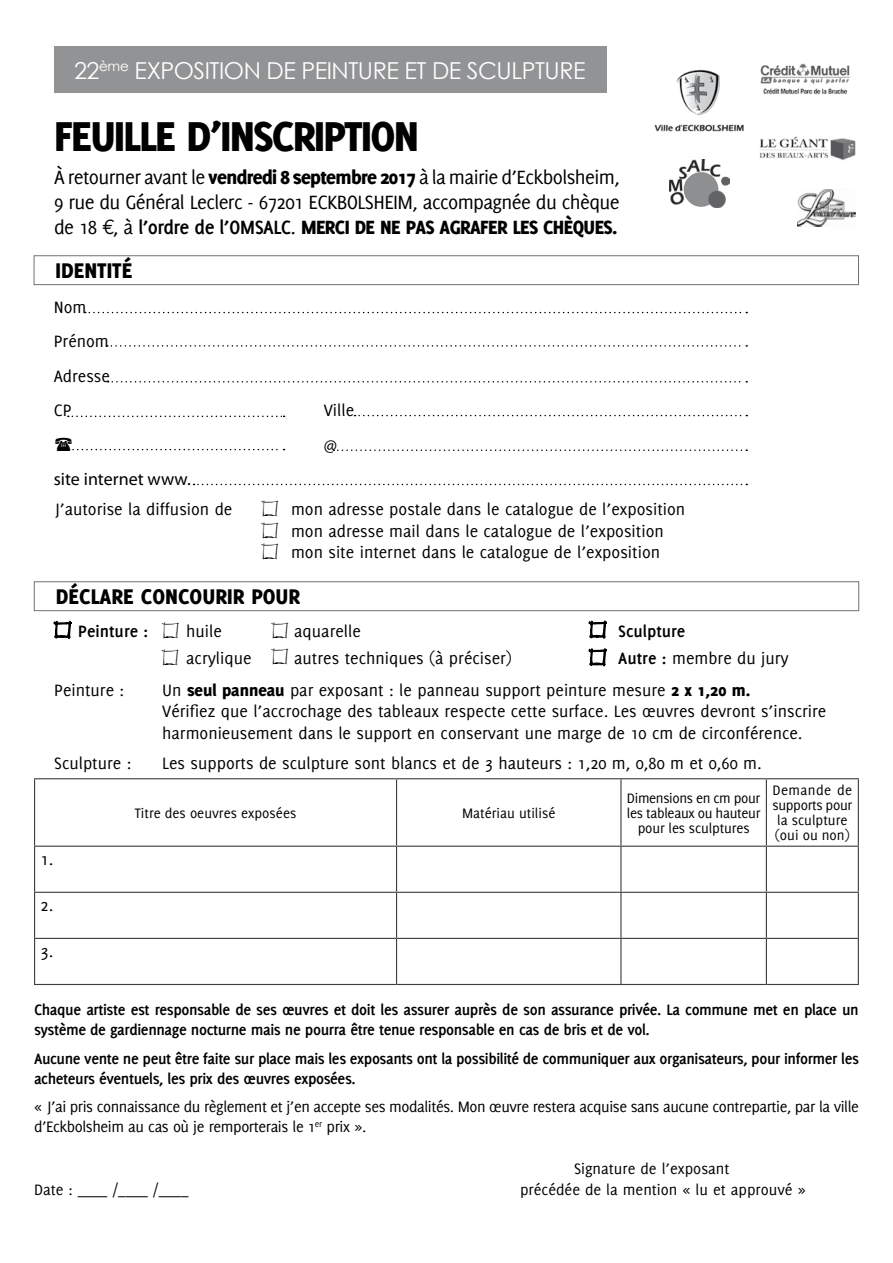
<style>
.page{position:relative;width:893px;height:1263px;background:#fff}
.page>*{position:absolute;margin:0;border:0;box-sizing:border-box;transform-origin:0 0}
.t1{font:800 45.75px "Delicious";letter-spacing:-.035em;color:#000}
.t2{font:32.25px/27px "Journal";color:#000;scale:.68 1}
.t3{font:23.4px "Century Gothic";letter-spacing:-.02em;color:#fff}
.t4{font:800 23.25px "Delicious";color:#000}
.t5{font:21px/25.2px "Delicious";letter-spacing:-.03em;color:#000;text-align:justify}
.t6{font:800 21px "Delicious";letter-spacing:-.03em;color:#000}
.t7{font:18px/21.6px "Delicious";color:#000}
.t8{font:700 18px "Delicious";color:#000}
.t9{font:18px "Myriad Pro";color:#000}
.t10{font:700 16.5px/19.8px "Delicious";letter-spacing:-.025em;color:#000}
.t11{font:16.5px/19.8px "Delicious";letter-spacing:-.025em;color:#000}
.t12{font:16.5px "Delicious";color:#000}
.t13{font:15px/15px "Delicious";letter-spacing:-.01em;color:#000;text-align:center}
.s1{font-weight:800}
.s2{font-weight:700}
</style>
<div class="page">
<hr style="left:34px;top:778px;width:363px;height:1px;background:#3e3e40">
<hr style="left:34px;top:779px;width:1px;height:67px;background:#3e3e40">
<hr style="left:397px;top:778px;width:224px;height:1px;background:#3e3e40">
<hr style="left:396px;top:779px;width:1px;height:67px;background:#3e3e40">
<hr style="left:621px;top:778px;width:145px;height:1px;background:#3e3e40">
<hr style="left:620px;top:779px;width:1px;height:67px;background:#3e3e40">
<hr style="left:766px;top:778px;width:93px;height:1px;background:#3e3e40">
<hr style="left:766px;top:779px;width:1px;height:67px;background:#3e3e40">
<hr style="left:858px;top:779px;width:1px;height:67px;background:#3e3e40">
<hr style="left:34px;top:846px;width:363px;height:1px;background:#3e3e40">
<hr style="left:34px;top:847px;width:1px;height:45px;background:#3e3e40">
<hr style="left:397px;top:846px;width:224px;height:1px;background:#3e3e40">
<hr style="left:396px;top:847px;width:1px;height:45px;background:#3e3e40">
<hr style="left:621px;top:846px;width:145px;height:1px;background:#3e3e40">
<hr style="left:620px;top:847px;width:1px;height:45px;background:#3e3e40">
<hr style="left:766px;top:846px;width:93px;height:1px;background:#3e3e40">
<hr style="left:766px;top:847px;width:1px;height:45px;background:#3e3e40">
<hr style="left:858px;top:847px;width:1px;height:45px;background:#3e3e40">
<hr style="left:34px;top:892px;width:363px;height:1px;background:#3e3e40">
<hr style="left:34px;top:893px;width:1px;height:45px;background:#3e3e40">
<hr style="left:397px;top:892px;width:224px;height:1px;background:#3e3e40">
<hr style="left:396px;top:893px;width:1px;height:45px;background:#3e3e40">
<hr style="left:621px;top:892px;width:145px;height:1px;background:#3e3e40">
<hr style="left:620px;top:893px;width:1px;height:45px;background:#3e3e40">
<hr style="left:766px;top:892px;width:93px;height:1px;background:#3e3e40">
<hr style="left:766px;top:893px;width:1px;height:45px;background:#3e3e40">
<hr style="left:858px;top:893px;width:1px;height:45px;background:#3e3e40">
<hr style="left:34px;top:938px;width:363px;height:1px;background:#3e3e40">
<hr style="left:34px;top:939px;width:1px;height:45px;background:#3e3e40">
<hr style="left:397px;top:938px;width:224px;height:1px;background:#3e3e40">
<hr style="left:396px;top:939px;width:1px;height:45px;background:#3e3e40">
<hr style="left:621px;top:938px;width:145px;height:1px;background:#3e3e40">
<hr style="left:620px;top:939px;width:1px;height:45px;background:#3e3e40">
<hr style="left:766px;top:938px;width:93px;height:1px;background:#3e3e40">
<hr style="left:766px;top:939px;width:1px;height:45px;background:#3e3e40">
<hr style="left:858px;top:939px;width:1px;height:45px;background:#3e3e40">
<hr style="left:34px;top:984px;width:363px;height:1px;background:#3e3e40">
<hr style="left:397px;top:984px;width:224px;height:1px;background:#3e3e40">
<hr style="left:621px;top:984px;width:145px;height:1px;background:#3e3e40">
<hr style="left:766px;top:984px;width:93px;height:1px;background:#3e3e40">
<svg style="left:53px;top:611px;width:24px;height:28px"></svg>
<div style="left:34px;top:581px;width:825px;height:30px;border:1px solid #707173"></div>
<div style="left:54px;top:46px;width:553px;height:47px;background:#929395"></div>
<svg style="left:85px;top:312px;width:662px;height:1px"></svg>
<svg style="left:107px;top:345px;width:640px;height:2px"></svg>
<svg style="left:108px;top:381px;width:639px;height:1px"></svg>
<svg style="left:68px;top:416px;width:217px;height:1px"></svg>
<div style="left:34px;top:255px;width:825px;height:30px;border:1px solid #707173"></div>
<svg style="left:355px;top:415px;width:392px;height:1px"></svg>
<svg style="left:333px;top:449px;width:414px;height:2px"></svg>
<img style="left:654px;top:70px;width:90px;height:62px">
<img style="left:669px;top:159px;width:61px;height:49px">
<img style="left:760px;top:63px;width:90px;height:32px">
<img style="left:759px;top:136px;width:97px;height:24px">
<svg style="left:194px;top:484px;width:553px;height:1px"></svg>
<svg style="left:588px;top:609px;width:24px;height:58px"></svg>
<img style="left:797px;top:190px;width:59px;height:36px">
<svg style="left:67px;top:448px;width:219px;height:3px"></svg>
<p class="t3" style="left:74px;top:54px;width:513px">22<sup>ÈME</sup> EXPOSITION DE PEINTURE ET DE SCULPTURE</p>
<h1 class="t1" style="left:54px;top:109px;width:367px">FEUILLE D’INSCRIPTION</h1>
<p class="t5" style="left:54px;top:164px;width:567px">À retourner avant le <span class="s1">vendredi 8 septembre 2017</span> à la mairie d’Eckbolsheim, 9 rue du Général Leclerc - 67201 ECKBOLSHEIM, accompagnée du chèque de 18 ¤, à <span class="s2">l’ordre de l’OMSALC</span>. <span class="s1">Merci</span></p>
<p class="t6" style="left:355px;top:215px;width:264px">de ne pas agrafer les chèques.</p>
<p class="t4" style="left:56px;top:257px;width:78px">IDENTITÉ</p>
<p class="t7" style="left:54px;top:289px;width:58px;line-height:34.5px">Nom<br>Prénom<br>Adresse<br>CP</p>
<p class="t9" style="left:54px;top:468px;width:138px">site internet www.</p>
<p class="t7" style="left:324px;top:399px;width:32px">Ville</p>
<p class="t9" style="left:324px;top:434px;width:15px">@</p>
<h2 class="t2" style="left:261px;top:494px;width:28px">º</h2>
<h2 class="t2" style="left:261px;top:515px;width:28px">º</h2>
<p class="t7" style="left:55px;top:498px;width:178px">J’autorise la diffusion de</p>
<p class="t7" style="left:291px;top:498px;width:396px">mon adresse postale dans le catalogue de l’exposition mon adresse mail dans le catalogue de l’exposition mon site internet dans le catalogue de l’exposition</p>
<h2 class="t2" style="left:261px;top:537px;width:28px">º</h2>
<p class="t4" style="left:56px;top:583px;width:246px">DÉCLARE CONCOURIR POUR</p>
<h2 class="t2" style="left:271px;top:615px;width:28px">º</h2>
<h2 class="t2" style="left:162px;top:615px;width:28px">º º</h2>
<p class="t8" style="left:78px;top:621px;width:72px">Peinture :</p>
<p class="t7" style="left:186px;top:620px;width:37px">huile</p>
<p class="t7" style="left:294px;top:620px;width:68px">aquarelle</p>
<p class="t8" style="left:618px;top:621px;width:69px">Sculpture</p>
<p class="t7" style="left:186px;top:647px;width:67px">acrylique</p>
<p class="t7" style="left:294px;top:647px;width:219px">autres techniques (à préciser)</p>
<p class="t7" style="left:618px;top:647px;width:172px"><span class="s2">Autre :</span> membre du jury</p>
<h2 class="t2" style="left:271px;top:641px;width:28px">º</h2>
<p class="t7" style="left:54px;top:679px;width:72px">Peinture :</p>
<p class="t7" style="left:162px;top:679px;width:666px">Un <span class="s1">seul panneau</span> par exposant : le panneau support peinture mesure <span class="s1">2 x 1,20 m.<br></span>Vérifiez que l’accrochage des tableaux respecte cette surface. Les œuvres devront s’inscrire harmonieusement dans le support en conservant une marge de 10 cm de circonférence.</p>
<p class="t7" style="left:54px;top:752px;width:79px">Sculpture :</p>
<p class="t7" style="left:162px;top:752px;width:601px">Les supports de sculpture sont blancs et de 3 hauteurs : 1,20 m, 0,80 m et 0,60 m.</p>
<p class="t7" style="left:41px;top:848px;width:14px">1.</p>
<p class="t7" style="left:41px;top:894px;width:14px">2.</p>
<p class="t7" style="left:41px;top:940px;width:14px">3.</p>
<p class="t13" style="left:135px;top:805px;width:163px">Titre des oeuvres exposées</p>
<p class="t13" style="left:462px;top:805px;width:95px">Matériau utilisé</p>
<p class="t13" style="left:627px;top:790px;width:135px">Dimensions en cm pour les tableaux ou hauteur pour les sculptures</p>
<p class="t13" style="left:772px;top:782px;width:81px">Demande de supports pour la sculpture (oui ou non)</p>
<p class="t10" style="left:34px;top:1000px;width:826px">Chaque artiste est responsable de ses œuvres et doit les assurer auprès de son assurance privée. La commune met en place un système de gardiennage nocturne mais ne pourra être tenue responsable en cas de bris et de vol.</p>
<p class="t10" style="left:34px;top:1048px;width:826px">Aucune vente ne peut être faite sur place mais les exposants ont la possibilité de communiquer aux organisateurs, pour informer les acheteurs éventuels, les prix des œuvres exposées.</p>
<p class="t11" style="left:34px;top:1097px;width:826px">« J’ai pris connaissance du règlement et j’en accepte ses modalités. Mon œuvre restera acquise sans aucune contrepartie, par la ville d’Eckbolsheim au cas où je remporterais le 1<sup>er</sup> prix ».</p>
<p class="t12" style="left:574px;top:1159px;width:157px">Signature de l’exposant</p>
<p class="t11" style="left:34px;top:1180px;width:156px">Date : ____ /____ /____</p>
<p class="t12" style="left:520px;top:1180px;width:287px">précédée de la mention « lu et approuvé »</p>
</div>
